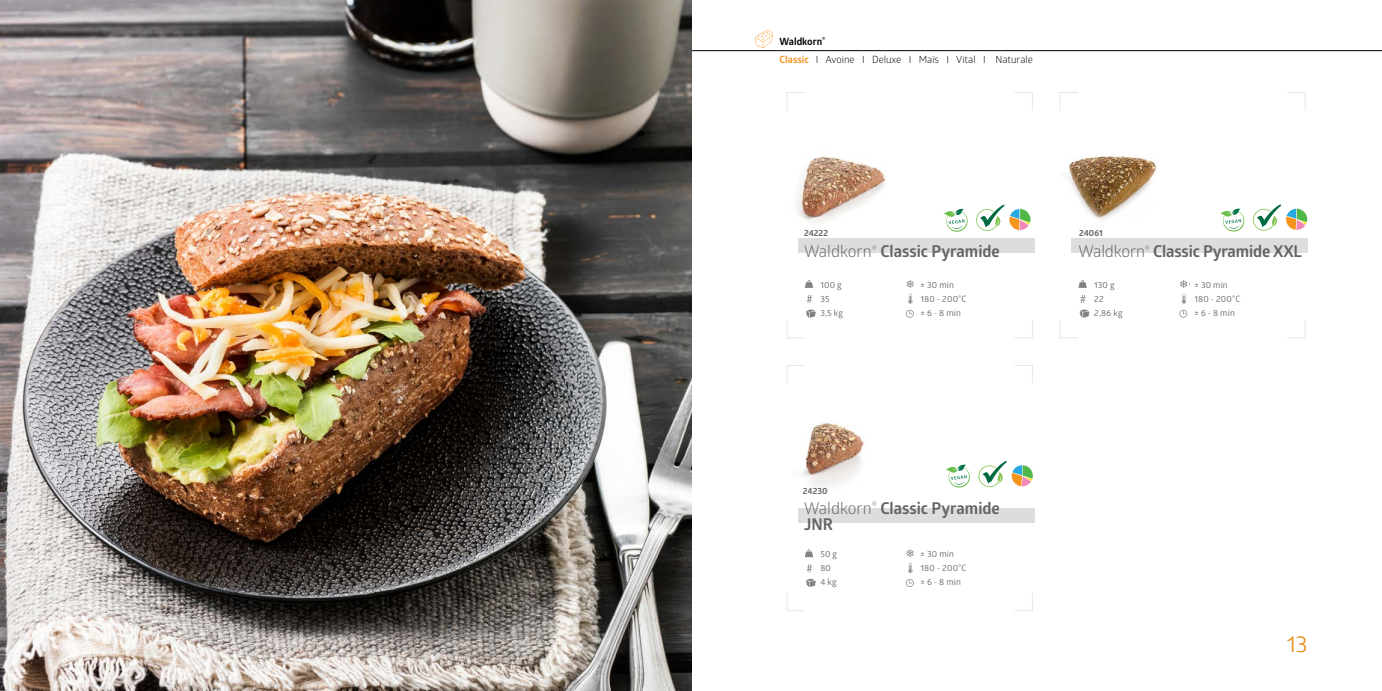
<style>
.page{position:relative;width:1382px;height:691px;background:#fff}
.page>*{position:absolute;margin:0;border:0;box-sizing:border-box;transform-origin:0 0}
.t1{font:22.5px "Glober";color:#f7941e}
.t2{font:700 16.25px/16.2px "Glober";color:#636466}
.t3{font:10px/17.8px "Glober";color:#000}
.t4{font:8.75px/13.8px "Glober";letter-spacing:.02em;color:#636466}
.t5{font:700 8.75px "Glober";color:#636466}
.s1{font-weight:700}
.s2{font-weight:700;color:#f7941e}
.s3{font-weight:400}
</style>
<div class="page">
<svg style="left:786px;top:92px;width:19px;height:18px"></svg>
<svg style="left:1014px;top:92px;width:19px;height:19px"></svg>
<svg style="left:1014px;top:320px;width:19px;height:18px"></svg>
<svg style="left:786px;top:365px;width:19px;height:18px"></svg>
<svg style="left:1014px;top:365px;width:19px;height:19px"></svg>
<svg style="left:1014px;top:593px;width:19px;height:18px"></svg>
<svg style="left:1059px;top:92px;width:19px;height:18px"></svg>
<svg style="left:1287px;top:92px;width:19px;height:19px"></svg>
<svg style="left:1287px;top:320px;width:19px;height:18px"></svg>
<div style="left:798px;top:508px;width:236px;height:14px;background:#dcddde"></div>
<div style="left:798px;top:239px;width:236px;height:14px;background:#dcddde"></div>
<div style="left:1071px;top:239px;width:236px;height:14px;background:#dcddde"></div>
<img style="left:797px;top:156px;width:89px;height:68px">
<svg style="left:805px;top:280px;width:8px;height:8px"></svg>
<svg style="left:906px;top:280px;width:8px;height:8px"></svg>
<svg style="left:807px;top:295px;width:5px;height:8px"></svg>
<svg style="left:908px;top:294px;width:4px;height:10px"></svg>
<svg style="left:786px;top:309px;width:30px;height:29px"></svg>
<svg style="left:906px;top:310px;width:8px;height:8px"></svg>
<svg style="left:943px;top:208px;width:25px;height:24px"></svg>
<svg style="left:976px;top:205px;width:55px;height:26px"></svg>
<svg style="left:1078px;top:280px;width:9px;height:8px"></svg>
<svg style="left:1180px;top:280px;width:7px;height:8px"></svg>
<svg style="left:1080px;top:295px;width:6px;height:8px"></svg>
<svg style="left:1182px;top:294px;width:4px;height:10px"></svg>
<svg style="left:1059px;top:309px;width:31px;height:29px"></svg>
<svg style="left:1179px;top:310px;width:8px;height:8px"></svg>
<img style="left:1031px;top:156px;width:174px;height:93px">
<svg style="left:1220px;top:208px;width:24px;height:24px"></svg>
<svg style="left:1252px;top:204px;width:55px;height:27px"></svg>
<img style="left:800px;top:422px;width:65px;height:66px">
<svg style="left:805px;top:549px;width:8px;height:8px"></svg>
<svg style="left:906px;top:549px;width:8px;height:8px"></svg>
<svg style="left:807px;top:564px;width:5px;height:8px"></svg>
<svg style="left:908px;top:563px;width:4px;height:10px"></svg>
<svg style="left:786px;top:579px;width:30px;height:32px"></svg>
<svg style="left:906px;top:579px;width:8px;height:8px"></svg>
<svg style="left:978px;top:461px;width:55px;height:26px"></svg>
<svg style="left:946px;top:464px;width:24px;height:24px"></svg>
<svg style="left:755px;top:30px;width:18px;height:18px"></svg>
<hr style="left:0;top:50px;width:1382px;height:1px;background:#000">
<img style="left:0;top:0;width:691px;height:691px">
<p class="t3" style="left:780px;top:32px;width:255px"><span class="s1">Waldkorn</span><sup>®<br></sup><span class="s2">Classic</span> I Avoine I Deluxe I Maïs I Vital I Naturale</p>
<p class="t5" style="left:804px;top:227px;width:25px">24222</p>
<h2 class="t2" style="left:804px;top:243px;width:197px"><span class="s3">Waldkorn</span><sup>®</sup> Classic Pyramide</h2>
<p class="t5" style="left:1079px;top:227px;width:25px">24061</p>
<h2 class="t2" style="left:1078px;top:243px;width:225px"><span class="s3">Waldkorn</span><sup>®</sup> Classic Pyramide XXL</h2>
<p class="t4" style="left:820px;top:278px;width:24px">100 g<br>35<br>3,5 kg</p>
<p class="t4" style="left:921px;top:278px;width:47px">± 30 min<br>180 - 200°C ± 6 - 8 min</p>
<p class="t4" style="left:1094px;top:278px;width:30px">130 g<br>22<br>2,86 kg</p>
<p class="t4" style="left:1194px;top:278px;width:47px">± 30 min<br>180 - 200°C ± 6 - 8 min</p>
<p class="t5" style="left:803px;top:484px;width:26px">24230</p>
<h2 class="t2" style="left:804px;top:500px;width:197px"><span class="s3">Waldkorn</span><sup>®</sup> Classic Pyramide<br>JNR</h2>
<p class="t4" style="left:820px;top:547px;width:18px">50 g<br>80<br>4 kg</p>
<p class="t4" style="left:921px;top:547px;width:47px">± 30 min<br>180 - 200°C ± 6 - 8 min</p>
<h1 class="t1" style="left:1287px;top:629px;width:22px">13</h1>
</div>
